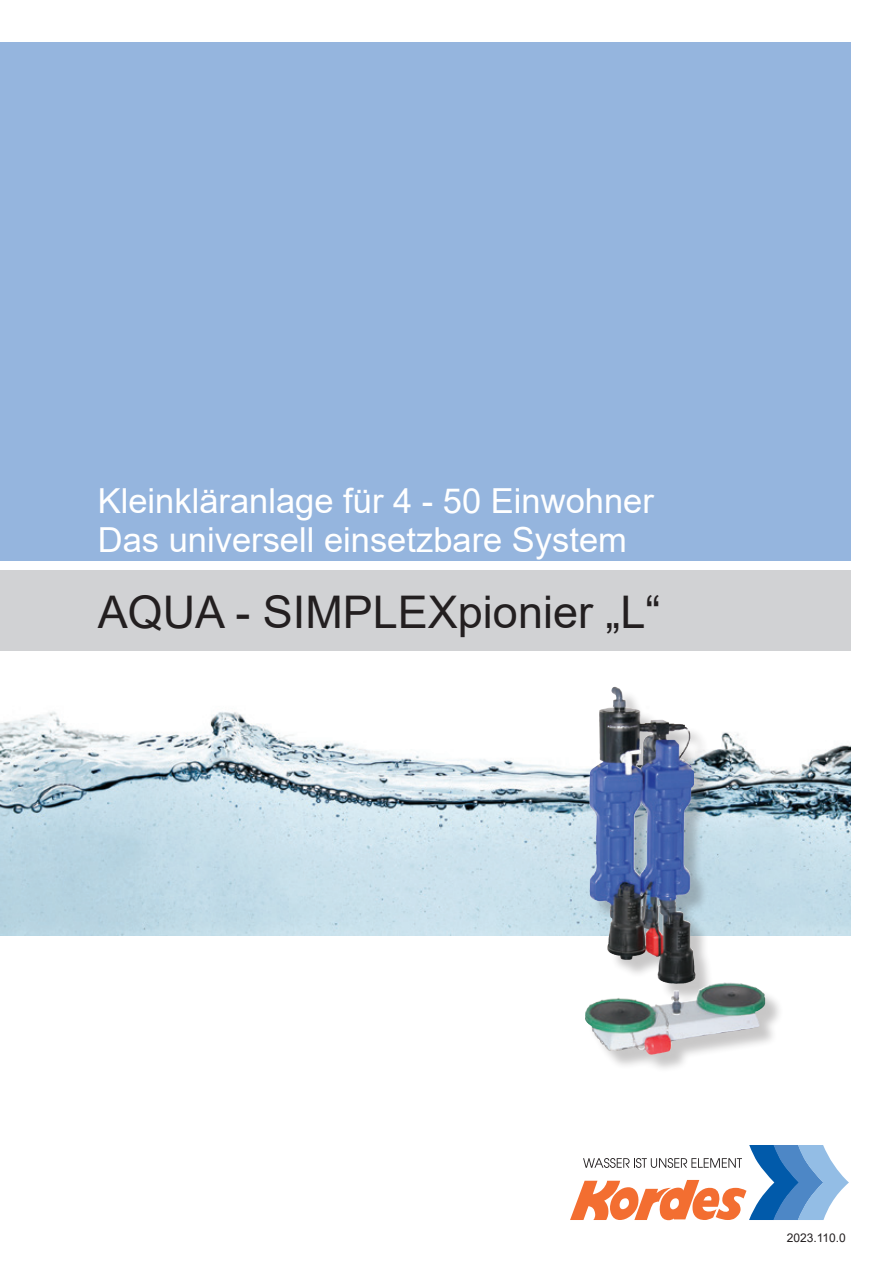
<style>
.page{position:relative;width:893px;height:1263px;background:#fff}
.page>*{position:absolute;margin:0;border:0;box-sizing:border-box;transform-origin:0 0}
.t1{font:45px "Arial";color:#231f20}
.t2{font:34.5px "Arial";color:#fff}
.t3{font:12px "Arial";color:#231f20}
</style>
<div class="page">
<img style="left:0;top:686px;width:850px;height:249px">
<div style="left:0;top:570px;width:850px;height:81px;background:#d1d2d4"></div>
<div style="left:0;top:43px;width:850px;height:518px;background:#95b5de"></div>
<svg style="left:570px;top:1145px;width:279px;height:75px"></svg>
<div style="left:587px;top:689px;width:196px;height:384px;background:#231f20;opacity:.25"></div>
<img style="left:589px;top:687px;width:27px;height:210px">
<p class="t2" style="left:98px;top:477px;width:558px">Kleinkläranlage für 4 - 50 Einwohner</p>
<p class="t2" style="left:98px;top:516px;width:531px">Das universell einsetzbare System</p>
<p class="t1" style="left:98px;top:581px;width:564px">AQUA - SIMPLEXpionier „L“</p>
<p class="t3" style="left:787px;top:1229px;width:61px">2023.110.0</p>
</div>
